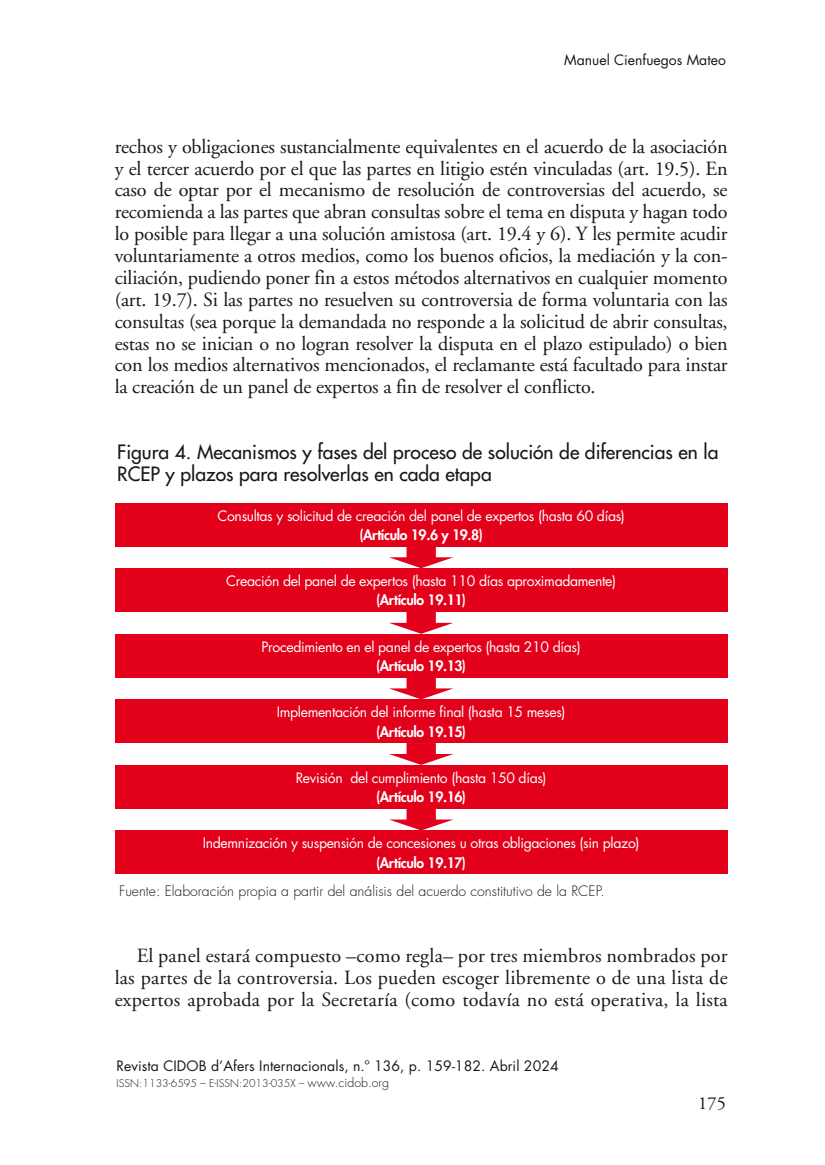
<style>
.page{position:relative;width:825px;height:1165px;background:#fff}
.page>*{position:absolute;margin:0;border:0;box-sizing:border-box;transform-origin:0 0}
.t1{font:20.12px/21.9px "Adobe Garamond";color:#1a171c;text-align:justify}
.LADILLO_2__REGULAR{font:500 19.25px/21.9px "Futura Std";color:#1a171c}
.t2{font:18.38px "Adobe Garamond";color:#1a171c}
.t3{font:14px "Futura Std";letter-spacing:-.025em;color:#fff}
.t4{font:800 14px "Futura Std";letter-spacing:-.025em;color:#fff}
.t5{font:14px "Futura Std";letter-spacing:.005em;color:#1a171c}
.t6{font:300 14px "Futura Std";color:#1a171c}
.t7{font:300 10.5px "Futura Std";letter-spacing:.005em;color:#1a171c}
.s1{font-size:12.25px}
</style>
<div class="page">
<div style="left:115px;top:503px;width:612px;height:43px;background:#e2001a"></div>
<div style="left:115px;top:568px;width:612px;height:44px;background:#e2001a"></div>
<div style="left:115px;top:634px;width:612px;height:43px;background:#e2001a"></div>
<div style="left:115px;top:699px;width:612px;height:44px;background:#e2001a"></div>
<div style="left:115px;top:765px;width:612px;height:44px;background:#e2001a"></div>
<div style="left:115px;top:830px;width:612px;height:44px;background:#e2001a"></div>
<svg style="left:389px;top:546px;width:64px;height:22px"></svg>
<svg style="left:389px;top:612px;width:64px;height:22px"></svg>
<svg style="left:389px;top:677px;width:64px;height:22px"></svg>
<svg style="left:389px;top:743px;width:64px;height:22px"></svg>
<svg style="left:389px;top:809px;width:64px;height:21px"></svg>
<p class="t5" style="left:564px;top:51px;width:163px">Manuel Cienfuegos Mateo</p>
<p class="t1" style="left:115px;top:136px;width:614px">rechos y obligaciones sustancialmente equivalentes en el acuerdo de la asociación y el tercer acuerdo por el que las partes en litigio estén vinculadas (art. 19.5). En caso de optar por el mecanismo de resolución de controversias del acuerdo, se recomienda a las partes que abran consultas sobre el tema en disputa y hagan todo lo posible para llegar a una solución amistosa (art. 19.4 y 6). Y les permite acudir voluntariamente a otros medios, como los buenos oficios, la mediación y la con&shy;ciliación, pudiendo poner fin a estos métodos alternativos en cualquier momento (art. 19.7). Si las partes no resuelven su controversia de forma voluntaria con las consultas (sea porque la demandada no responde a la solicitud de abrir consultas, estas no se inician o no logran resolver la disputa en el plazo estipulado) o bien con los medios alternativos mencionados, el reclamante está facultado para instar la creación de un panel de expertos a fin de resolver el conflicto.</p>
<p class="LADILLO_2__REGULAR" style="left:117px;top:441px;width:603px">Figura 4. Mecanismos y fases del proceso de solución de diferencias en la<br>RCEP y plazos para resolverlas en cada etapa</p>
<p class="t3" style="left:217px;top:507px;width:409px">Consultas y solicitud de creación del panel de expertos (hasta 60 días)</p>
<p class="t4" style="left:359px;top:526px;width:125px">(Artículo 19.6 y 19.8)</p>
<p class="t3" style="left:226px;top:572px;width:391px">Creación del panel de expertos (hasta 110 días aproximadamente)</p>
<p class="t4" style="left:376px;top:591px;width:91px">(Artículo 19.11)</p>
<p class="t3" style="left:261px;top:638px;width:321px">Procedimiento en el panel de expertos (hasta 210 días)</p>
<p class="t4" style="left:376px;top:657px;width:91px">(Artículo 19.13)</p>
<p class="t3" style="left:277px;top:703px;width:290px">Implementación del informe final (hasta 15 meses)</p>
<p class="t4" style="left:376px;top:723px;width:91px">(Artículo 19.15)</p>
<p class="t3" style="left:296px;top:769px;width:252px">Revisión del cumplimiento (hasta 150 días)</p>
<p class="t4" style="left:376px;top:788px;width:91px">(Artículo 19.16)</p>
<p class="t3" style="left:203px;top:834px;width:438px">Indemnización y suspensión de concesiones u otras obligaciones (sin plazo)</p>
<p class="t4" style="left:376px;top:854px;width:91px">(Artículo 19.17)</p>
<p class="t6" style="left:119px;top:883px;width:487px">Fuente: Elaboración propia a partir del análisis del acuerdo constitutivo de la RCEP.</p>
<p class="t1" style="left:115px;top:945px;width:614px;text-indent:22px">El panel estará compuesto –como regla– por tres miembros nombrados por las partes de la controversia. Los pueden escoger libremente o de una lista de expertos aprobada por la Secretaría (como todavía no está operativa, la lista</p>
<p class="t5" style="left:116px;top:1057px;width:444px">Revista CIDOB d’Afers Internacionals, n.º 136, p. 159-182. Abril 2024</p>
<p class="t7" style="left:116px;top:1077px;width:274px">ISSN:1133-6595 – E-ISSN:2013-035X – <span class="s1">www.cidob.org</span></p>
<p class="t2" style="left:698px;top:1093px;width:29px">175</p>
</div>
